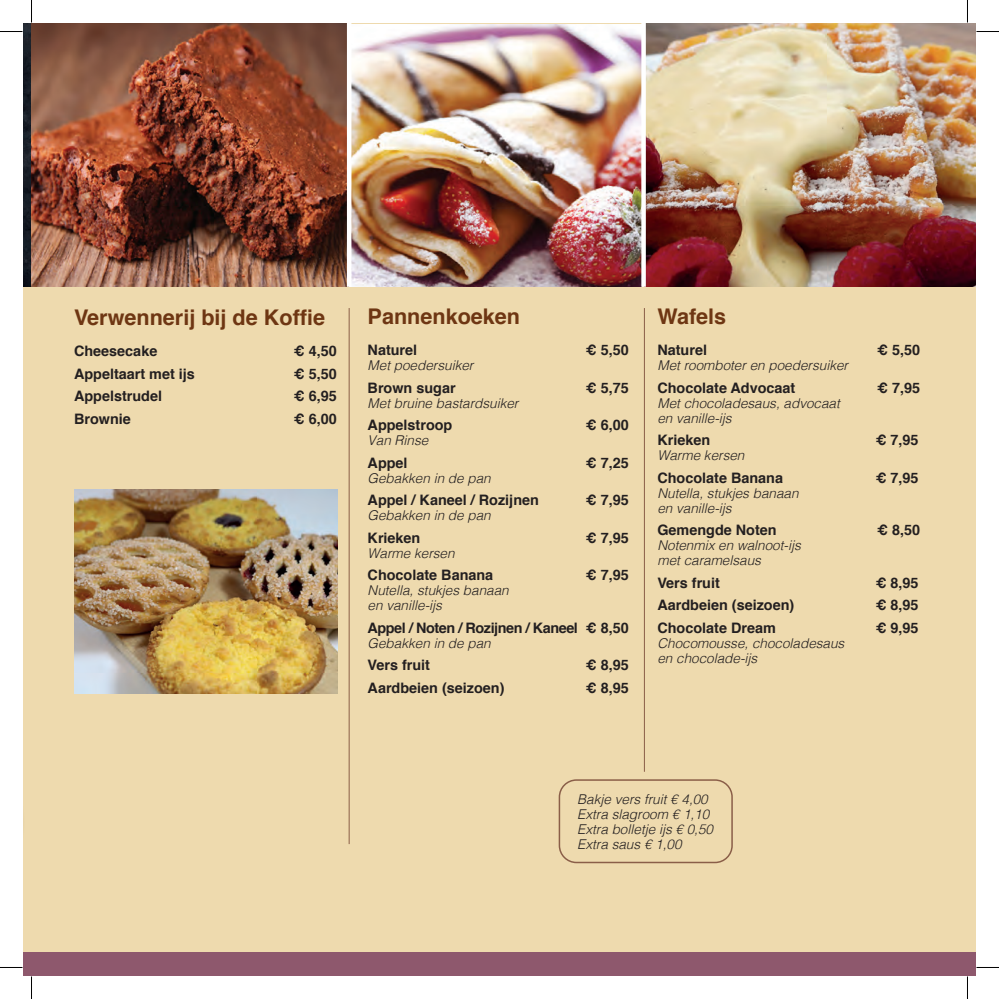
<style>
.page{position:relative;width:999px;height:999px;background:#fff}
.page>*{position:absolute;margin:0;border:0;box-sizing:border-box;transform-origin:0 0}
.t1{font:700 21.6px "Helvetica";color:#6e3613}
.t2{font:700 14.4px "Helvetica";color:#231f20}
.t3{font:700 14.4px "Helvetica";letter-spacing:-.03em;color:#231f20}
.t4{font:italic 300 13.5px/15px "Helvetica";color:#231f20}
</style>
<div class="page">
<div style="left:32px;top:23px;width:943px;height:944px;background:#eedaae"></div>
<div style="left:23px;top:23px;width:9px;height:952px;background:#eedaae"></div>
<img style="left:23px;top:23px;width:618px;height:264px">
<hr style="left:349px;top:308px;width:1px;height:536px;background:#8a5e48">
<hr style="left:644px;top:308px;width:1px;height:463px;background:#8a5e48">
<div style="left:23px;top:952px;width:952px;height:23px;background:#8e586d"></div>
<img style="left:645px;top:23px;width:330px;height:264px">
<div style="left:558px;top:779px;width:174px;height:84px;border:2px solid #8a5e48;border-radius:17px"></div>
<img style="left:74px;top:489px;width:264px;height:204px">
<hr style="left:347px;top:23px;width:4px;height:264px;background:#fff">
<svg style="left:641px;top:23px;width:4px;height:264px"></svg>
<svg style="left:0;top:31px;width:22px;height:1px"></svg>
<svg style="left:976px;top:31px;width:22px;height:1px"></svg>
<svg style="left:0;top:967px;width:22px;height:1px"></svg>
<svg style="left:976px;top:967px;width:22px;height:1px"></svg>
<svg style="left:31px;top:0;width:1px;height:22px"></svg>
<svg style="left:31px;top:976px;width:1px;height:22px"></svg>
<svg style="left:967px;top:0;width:1px;height:22px"></svg>
<svg style="left:967px;top:976px;width:1px;height:22px"></svg>
<h1 class="t1" style="left:74px;top:300px;width:252px">Verwennerij bij de Koffie</h1>
<p class="t2" style="left:74px;top:339px;width:85px">Cheesecake</p>
<p class="t2" style="left:294px;top:339px;width:44px">€ 4,50</p>
<p class="t2" style="left:74px;top:362px;width:122px">Appeltaart met ijs</p>
<p class="t2" style="left:294px;top:362px;width:44px">€ 5,50</p>
<p class="t2" style="left:74px;top:384px;width:90px">Appelstrudel</p>
<p class="t2" style="left:294px;top:384px;width:44px">€ 6,95</p>
<p class="t2" style="left:74px;top:407px;width:58px">Brownie</p>
<p class="t2" style="left:294px;top:407px;width:44px">€ 6,00</p>
<h1 class="t1" style="left:367px;top:299px;width:154px">Pannenkoeken</h1>
<p class="t2" style="left:367px;top:338px;width:51px">Naturel</p>
<p class="t2" style="left:586px;top:338px;width:44px">€ 5,50</p>
<p class="t4" style="left:367px;top:357px;width:107px">Met poedersuiker</p>
<p class="t2" style="left:367px;top:376px;width:90px">Brown sugar</p>
<p class="t2" style="left:586px;top:376px;width:44px">€ 5,75</p>
<p class="t4" style="left:367px;top:394px;width:152px">Met bruine bastardsuiker</p>
<p class="t2" style="left:367px;top:413px;width:86px">Appelstroop</p>
<p class="t2" style="left:586px;top:413px;width:44px">€ 6,00</p>
<p class="t4" style="left:367px;top:432px;width:62px">Van Rinse</p>
<p class="t2" style="left:367px;top:451px;width:42px">Appel</p>
<p class="t2" style="left:586px;top:451px;width:44px">€ 7,25</p>
<p class="t4" style="left:367px;top:469px;width:125px">Gebakken in de pan</p>
<p class="t2" style="left:367px;top:488px;width:173px">Appel / Kaneel / Rozijnen</p>
<p class="t2" style="left:586px;top:488px;width:44px">€ 7,95</p>
<p class="t4" style="left:367px;top:507px;width:125px">Gebakken in de pan</p>
<p class="t2" style="left:367px;top:526px;width:54px">Krieken</p>
<p class="t2" style="left:586px;top:526px;width:44px">€ 7,95</p>
<p class="t4" style="left:367px;top:544px;width:89px">Warme kersen</p>
<p class="t2" style="left:367px;top:563px;width:127px">Chocolate Banana</p>
<p class="t2" style="left:586px;top:563px;width:44px">€ 7,95</p>
<p class="t4" style="left:367px;top:582px;width:143px">Nutella, stukjes banaan en vanille-ijs</p>
<p class="t3" style="left:367px;top:616px;width:263px">Appel / Noten / Rozijnen / Kaneel € 8,50</p>
<p class="t4" style="left:367px;top:634px;width:125px">Gebakken in de pan</p>
<p class="t2" style="left:367px;top:653px;width:64px">Vers fruit</p>
<p class="t2" style="left:586px;top:653px;width:44px">€ 8,95</p>
<p class="t2" style="left:367px;top:676px;width:138px">Aardbeien (seizoen)</p>
<p class="t2" style="left:586px;top:676px;width:44px">€ 8,95</p>
<h1 class="t1" style="left:657px;top:299px;width:70px">Wafels</h1>
<p class="t2" style="left:657px;top:338px;width:51px">Naturel</p>
<p class="t2" style="left:877px;top:338px;width:44px">€ 5,50</p>
<p class="t4" style="left:657px;top:357px;width:192px">Met roomboter en poedersuiker</p>
<p class="t2" style="left:657px;top:376px;width:139px">Chocolate Advocaat</p>
<p class="t2" style="left:877px;top:376px;width:44px">€ 7,95</p>
<p class="t4" style="left:657px;top:394px;width:184px">Met chocoladesaus, advocaat en vanille-ijs</p>
<p class="t2" style="left:657px;top:428px;width:54px">Krieken</p>
<p class="t2" style="left:875px;top:428px;width:44px">€ 7,95</p>
<p class="t4" style="left:657px;top:447px;width:89px">Warme kersen</p>
<p class="t2" style="left:657px;top:466px;width:127px">Chocolate Banana</p>
<p class="t2" style="left:875px;top:466px;width:44px">€ 7,95</p>
<p class="t4" style="left:657px;top:484px;width:143px">Nutella, stukjes banaan en vanille-ijs</p>
<p class="t2" style="left:657px;top:518px;width:121px">Gemengde Noten</p>
<p class="t2" style="left:877px;top:518px;width:44px">€ 8,50</p>
<p class="t4" style="left:657px;top:537px;width:145px">Notenmix en walnoot-ijs met caramelsaus</p>
<p class="t2" style="left:657px;top:571px;width:64px">Vers fruit</p>
<p class="t2" style="left:875px;top:571px;width:44px">€ 8,95</p>
<p class="t2" style="left:657px;top:593px;width:138px">Aardbeien (seizoen)</p>
<p class="t2" style="left:875px;top:593px;width:44px">€ 8,95</p>
<p class="t2" style="left:657px;top:616px;width:120px">Chocolate Dream</p>
<p class="t2" style="left:875px;top:616px;width:44px">€ 9,95</p>
<p class="t4" style="left:657px;top:634px;width:188px">Chocomousse, chocoladesaus en chocolade-ijs</p>
<p class="t4" style="left:577px;top:790px;width:137px">Bakje vers fruit € 4,00<br>Extra slagroom € 1,10<br>Extra bolletje ijs € 0,50<br>Extra saus € 1,00</p>
</div>
